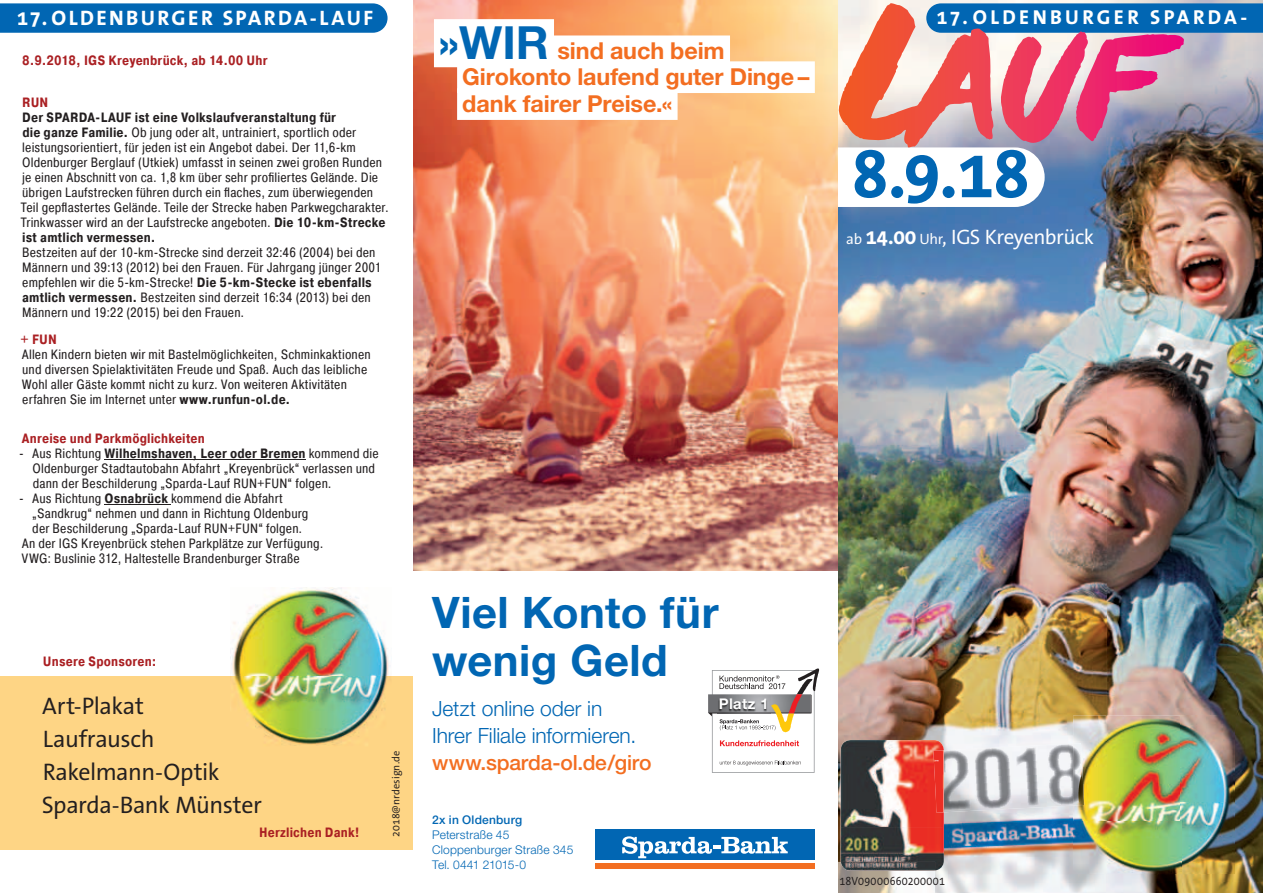
<style>
.page{position:relative;width:1263px;height:893px;background:#fff}
.page>*{position:absolute;margin:0;border:0;box-sizing:border-box;transform-origin:0 0}
.t1{font:700 69px "The Sans Correspondence";color:#0166b3}
.t2{font:700 45.75px "Helvetica Neue";color:#0166b3}
.t3{font:700 43.5px/47.4px "Helvetica Neue";letter-spacing:.01em;color:#0166b3}
.t4{font:24px/33px "The Sans Correspondence";letter-spacing:-.02em;color:#231f20}
.t5{font:700 23.4px/26.8px "Helvetica Neue";letter-spacing:-.005em;color:#f36e21}
.t6{font:300 21px/27px "Helvetica Neue";letter-spacing:-.005em;color:#0166b3}
.t7{font:21px "The Sans Correspondence";letter-spacing:-.025em;color:#fff}
.t8{font:700 21px "The Sans Correspondence";letter-spacing:.115em;color:#fff}
.t9{font:500 21px "Helvetica Neue";letter-spacing:-.01em;color:#f36e21}
.t10{font:700 20.25px "The Sans Correspondence";letter-spacing:.165em;color:#fff}
.t11{font:700 14.7px "Helvetica Neue";letter-spacing:.03em;color:#fff}
.t12{font:13.5px/15px "Pragmatica Cond";letter-spacing:.01em;color:#231f20}
.t13{font:700 13.5px "Pragmatica Cond";letter-spacing:.01em;color:#aa2023}
.t14{font:300 12px/15px "Helvetica Neue";letter-spacing:.015em;color:#0166b3}
.t15{font:12px "The Sans Correspondence";letter-spacing:.025em;color:#231f20;scale:.9 1}
.t16{font:500 12px "Helvetica Neue";letter-spacing:.015em;color:#0166b3}
.t17{font:10.5px "The Sans Correspondence";letter-spacing:.005em;color:#231f20}
.s1{font-weight:700}
.s2{font-size:15px}
</style>
<div class="page">
<img style="left:837px;top:207px;width:426px;height:528px">
<img style="left:838px;top:735px;width:6px;height:127px">
<img style="left:844px;top:735px;width:229px;height:8px">
<img style="left:1212px;top:735px;width:51px;height:158px">
<img style="left:935px;top:812px;width:171px;height:81px">
<img style="left:1106px;top:874px;width:106px;height:19px">
<svg style="left:0;top:3px;width:388px;height:30px;background:#086ab5"></svg>
<div style="left:0;top:677px;width:412px;height:173px;background:#fed585"></div>
<img style="left:838px;top:862px;width:97px;height:31px">
<img style="left:230px;top:588px;width:162px;height:158px">
<img style="left:1073px;top:716px;width:162px;height:158px">
<hr style="left:105px;top:459px;width:201px;height:1px;background:#231f20">
<hr style="left:105px;top:504px;width:66px;height:1px;background:#231f20">
<img style="left:414px;top:0;width:423px;height:571px">
<svg style="left:708px;top:668px;width:111px;height:105px"></svg>
<div style="left:595px;top:863px;width:220px;height:5px;background:#f36e21"></div>
<div style="left:595px;top:830px;width:220px;height:30px;background:#0166b3"></div>
<svg style="left:622px;top:836px;width:166px;height:22px"></svg>
<div style="left:434px;top:19px;width:120px;height:48px;background:#fff"></div>
<div style="left:457px;top:61px;width:358px;height:32px;background:#fff"></div>
<div style="left:457px;top:88px;width:221px;height:32px;background:#fff"></div>
<div style="left:552px;top:35px;width:178px;height:32px;background:#fff"></div>
<img style="left:800px;top:0;width:463px;height:207px">
<svg style="left:844px;top:889px;width:6px;height:4px"></svg>
<img style="left:944px;top:743px;width:129px;height:69px">
<img style="left:1073px;top:743px;width:11px;height:62px">
<img style="left:841px;top:740px;width:103px;height:131px">
<svg style="left:841px;top:862px;width:3px;height:6px"></svg>
<img style="left:933px;top:750px;width:11px;height:63px">
<h3 class="t8" style="left:17px;top:6px;width:358px">17.OLDENBURGER SPARDA-LAUF</h3>
<p class="t13" style="left:22px;top:52px;width:247px">8.9.2018, IGS Kreyenbrück, ab 14.00 Uhr</p>
<p class="t13" style="left:22px;top:94px;width:28px">RUN</p>
<p class="t12" style="left:21px;top:110px;width:369px"><span class="s1">Der SPARDA-LAUF ist eine Volkslaufveranstaltung für<br>die ganze Familie.</span> Ob jung oder alt, untrainiert, sportlich oder leistungsorientiert, für jeden ist ein Angebot dabei. Der 11,6-km Oldenburger Berglauf (Utkiek) umfasst in seinen zwei großen Runden je einen Abschnitt von ca. 1,8 km über sehr profiliertes Gelände. Die übrigen Laufstrecken führen durch ein flaches, zum überwiegenden Teil gepflastertes Gelände. Teile der Strecke haben Parkwegcharakter.<br>Trinkwasser wird an der Laufstrecke angeboten. <span class="s1">Die 10-km-Strecke ist amtlich vermessen.</span></p>
<p class="t12" style="left:22px;top:244px;width:361px">Bestzeiten auf der 10-km-Strecke sind derzeit 32:46 (2004) bei den Männern und 39:13 (2012) bei den Frauen. Für Jahrgang jünger 2001 empfehlen wir die 5-km-Strecke! <span class="s1">Die 5-km-Stecke ist ebenfalls amtlich vermessen.</span> Bestzeiten sind derzeit 16:34 (2013) bei den Männern und 19:22 (2015) bei den Frauen.</p>
<p class="t13" style="left:20px;top:331px;width:38px">+ FUN</p>
<p class="t12" style="left:22px;top:346px;width:350px">Allen Kindern bieten wir mit Bastelmöglichkeiten, Schminkaktionen und diversen Spielaktivitäten Freude und Spaß. Auch das leibliche Wohl aller Gäste kommt nicht zu kurz. Von weiteren Aktivitäten erfahren Sie im Internet unter <span class="s1">www.runfun-ol.de.</span></p>
<p class="t13" style="left:22px;top:430px;width:184px">Anreise und Parkmöglichkeiten</p>
<p class="t12" style="left:33px;top:445px;width:348px;text-indent:-13px">- Aus Richtung <span class="s1">Wilhelmshaven, Leer oder Bremen</span> kommend die<br>Oldenburger Stadtautobahn Abfahrt „Kreyenbrück“ verlassen und dann der Beschilderung „Sparda-Lauf RUN+FUN“ folgen.</p>
<p class="t12" style="left:19px;top:490px;width:265px">- Aus Richtung <span class="s1">Osnabrück</span> kommend die Abfahrt</p>
<p class="t12" style="left:32px;top:505px;width:278px">„Sandkrug“ nehmen und dann in Richtung Oldenburg</p>
<p class="t12" style="left:32px;top:520px;width:271px">der Beschilderung „Sparda-Lauf RUN+FUN“ folgen.</p>
<p class="t12" style="left:22px;top:535px;width:303px">An der IGS Kreyenbrück stehen Parkplätze zur Verfügung.</p>
<p class="t12" style="left:21px;top:550px;width:280px">VWG: Buslinie 312, Haltestelle Brandenburger Straße</p>
<p class="t13" style="left:43px;top:653px;width:115px">Unsere Sponsoren:</p>
<h3 class="t4" style="left:42px;top:690px;width:222px">Art-Plakat<br>Laufrausch<br>Rakelmann-Optik<br>Sparda-Bank Münster</h3>
<p class="t13" style="left:259px;top:824px;width:102px">Herzlichen Dank!</p>
<p class="t17" style="left:390px;top:837px;width:87px;rotate:-90deg">2018@nrdesign.de</p>
<h2 class="t2" style="left:439px;top:14px;width:112px">»WIR</h2>
<h3 class="t5" style="left:462px;top:62px;width:349px">Girokonto laufend guter Dinge – dank fairer Preise.«</h3>
<h3 class="t5" style="left:557px;top:37px;width:169px">sind auch beim</h3>
<h3 class="t3" style="left:432px;top:588px;width:288px">Viel Konto für wenig Geld</h3>
<h3 class="t6" style="left:432px;top:695px;width:206px">Jetzt online oder in<br>Ihrer Filiale informieren.</h3>
<h3 class="t9" style="left:432px;top:750px;width:221px">www.sparda-ol.de/giro</h3>
<p class="t11" style="left:719px;top:694px;width:51px">Platz 1</p>
<p class="t16" style="left:432px;top:812px;width:92px">2x in Oldenburg</p>
<p class="t14" style="left:432px;top:826px;width:143px">Peterstraße 45<br>Cloppenburger Straße 345<br>Tel. 0441 21015-0</p>
<h3 class="t10" style="left:936px;top:6px;width:312px">17.OLDENBURGER SPARDA-</h3>
<h1 class="t1" style="left:851px;top:136px;width:181px">8.9.18</h1>
<h3 class="t7" style="left:846px;top:226px;width:249px"><span class="s2">ab</span> <span class="s1">14.00</span> <span class="s2">Uhr</span>, IGS Kreyenbrück</h3>
<p class="t15" style="left:839px;top:874px;width:119px">18V09000660200001</p>
</div>
